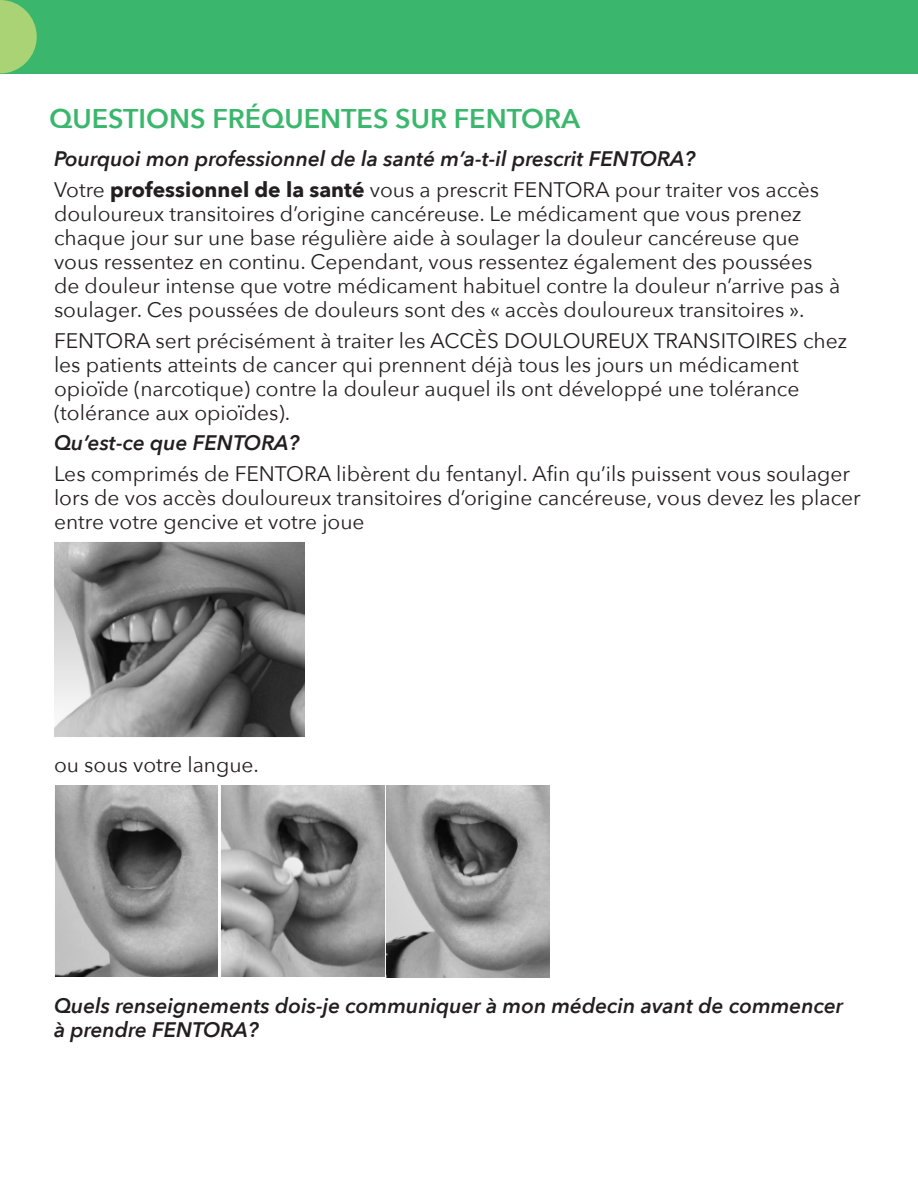
<style>
.page{position:relative;width:918px;height:1188px;background:#fff}
.page>*{position:absolute;margin:0;border:0;box-sizing:border-box;transform-origin:0 0}
.t1{font:600 27px "Avenir Next";color:#3ab76c}
.copy{font:21px/24px "Avenir Next";color:#231f20}
.copy-2{font:italic 600 21px/24px "Avenir Next";color:#231f20}
.s1{font-weight:700}
</style>
<div class="page">
<div style="left:0;top:0;width:918px;height:73px;background:#3ab76c"></div>
<svg style="left:0;top:0;width:37px;height:73px"></svg>
<img style="left:54px;top:542px;width:251px;height:195px">
<img style="left:220px;top:785px;width:164px;height:192px">
<img style="left:386px;top:785px;width:164px;height:193px">
<img style="left:54px;top:785px;width:164px;height:192px">
<p class="t1" style="left:50px;top:96px;width:532px">QUESTIONS FRÉQUENTES SUR FENTORA</p>
<p class="copy-2" style="left:54px;top:146px;width:643px">Pourquoi mon professionnel de la santé m’a-t-il prescrit FENTORA?</p>
<p class="copy" style="left:54px;top:177px;width:788px">Votre <span class="s1">professionnel de la santé</span> vous a prescrit FENTORA pour traiter vos accès douloureux transitoires d’origine cancéreuse. Le médicament que vous prenez chaque jour sur une base régulière aide à soulager la douleur cancéreuse que vous ressentez en continu. Cependant, vous ressentez également des poussées de douleur intense que votre médicament habituel contre la douleur n’arrive pas à soulager. Ces poussées de douleurs sont des « accès douloureux transitoires ».</p>
<p class="copy" style="left:54px;top:327px;width:795px">FENTORA sert précisément à traiter les ACCÈS DOULOUREUX TRANSITOIRES chez les patients atteints de cancer qui prennent déjà tous les jours un médicament opioïde (narcotique) contre la douleur auquel ils ont développé une tolérance (tolérance aux opioïdes).</p>
<p class="copy-2" style="left:54px;top:430px;width:247px">Qu’est-ce que FENTORA?</p>
<p class="copy" style="left:54px;top:461px;width:808px">Les comprimés de FENTORA libèrent du fentanyl. Afin qu’ils puissent vous soulager lors de vos accès douloureux transitoires d’origine cancéreuse, vous devez les placer entre votre gencive et votre joue</p>
<p class="copy" style="left:54px;top:752px;width:207px">ou sous votre langue.</p>
<p class="copy-2" style="left:54px;top:993px;width:790px">Quels renseignements dois-je communiquer à mon médecin avant de commencer à prendre FENTORA?</p>
</div>
